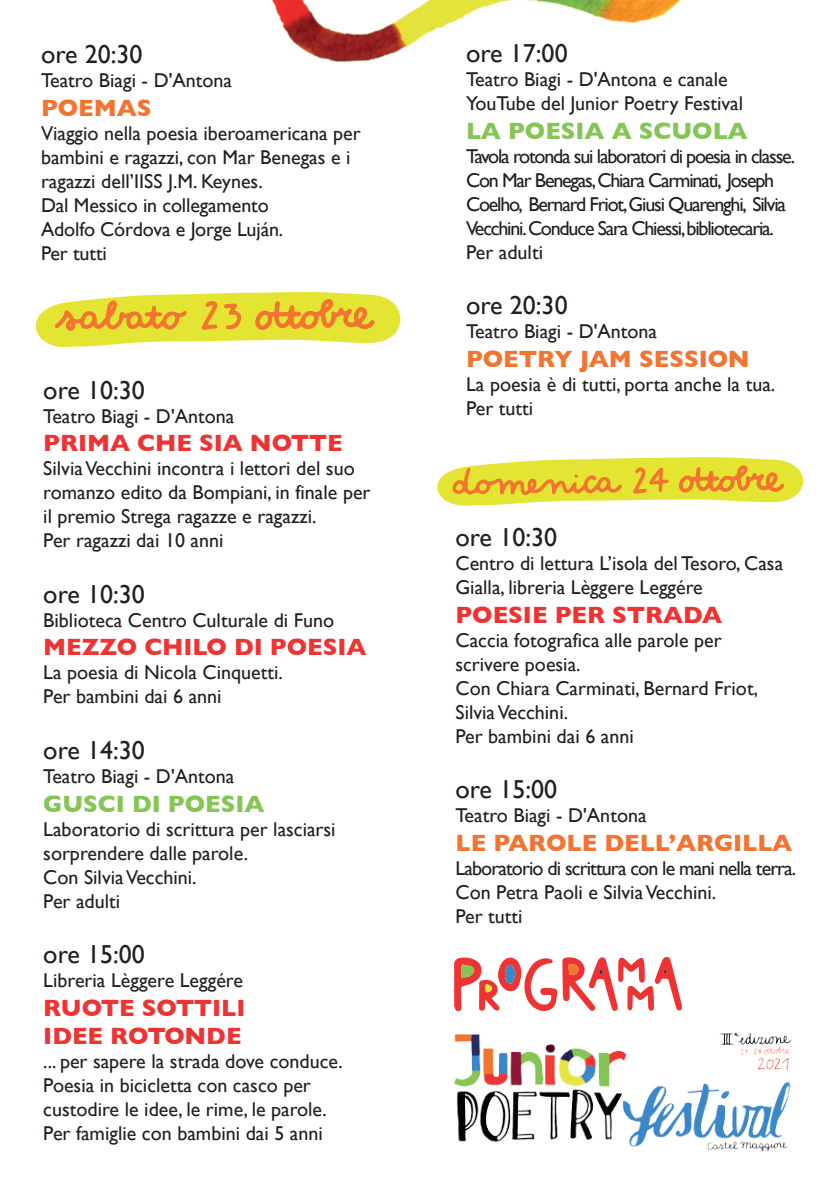
<style>
.page{position:relative;width:840px;height:1191px;background:#fff}
.page>*{position:absolute;margin:0;border:0;box-sizing:border-box;transform-origin:0 0}
.t1{font:26px "font 0000000027173 f 86";color:#231f20}
.t2{font:700 24px/28.8px "Gill Sans";color:#ee3433}
.t3{font:700 24px "Gill Sans";color:#f37331}
.t4{font:700 24px "Gill Sans";color:#84c555}
.t5{font:20px/24px "font 0000000027173 f 86";color:#231f20}
.t6{font:20px/24px "font 0000000027173 f 86";letter-spacing:-.06em;color:#231f20}
.t7{font:20px/24px "font 0000000027173 f 86";letter-spacing:-.045em;color:#231f20}
</style>
<div class="page">
<svg style="left:437px;top:457px;width:367px;height:49px"></svg>
<svg style="left:35px;top:292px;width:366px;height:55px"></svg>
<img style="left:271px;top:0;width:410px;height:62px">
<svg style="left:454px;top:957px;width:227px;height:54px"></svg>
<img style="left:454px;top:1032px;width:338px;height:120px">
<h1 class="t1" style="left:41px;top:39px;width:103px">ore 20:30</h1>
<p class="t5" style="left:41px;top:68px;width:192px">Teatro Biagi - D'Antona</p>
<p class="t3" style="left:41px;top:94px;width:112px">POEMAS</p>
<p class="t5" style="left:41px;top:121px;width:321px">Viaggio nella poesia iberoamericana per bambini e ragazzi, con Mar Benegas e i ragazzi dell’IISS J.M. Keynes.<br>Dal Messico in collegamento<br>Adolfo Córdova e Jorge Luján.<br>Per tutti</p>
<h1 class="t1" style="left:43px;top:375px;width:103px">ore 10:30</h1>
<p class="t5" style="left:43px;top:404px;width:192px">Teatro Biagi - D'Antona</p>
<p class="t2" style="left:43px;top:429px;width:301px">PRIMA CHE SIA NOTTE</p>
<p class="t5" style="left:43px;top:456px;width:328px">Silvia Vecchini incontra i lettori del suo romanzo edito da Bompiani, in finale per il premio Strega ragazze e ragazzi.<br>Per ragazzi dai 10 anni</p>
<h1 class="t1" style="left:43px;top:579px;width:103px">ore 10:30</h1>
<p class="t5" style="left:43px;top:608px;width:292px">Biblioteca Centro Culturale di Funo</p>
<p class="t2" style="left:43px;top:633px;width:324px">MEZZO CHILO DI POESIA</p>
<p class="t5" style="left:43px;top:660px;width:241px">La poesia di Nicola Cinquetti.<br>Per bambini dai 6 anni</p>
<h1 class="t1" style="left:43px;top:735px;width:103px">ore 14:30</h1>
<p class="t5" style="left:43px;top:764px;width:192px">Teatro Biagi - D'Antona</p>
<p class="t4" style="left:43px;top:789px;width:222px">GUSCI DI POESIA</p>
<p class="t5" style="left:43px;top:816px;width:294px">Laboratorio di scrittura per lasciarsi sorprendere dalle parole.<br>Con Silvia Vecchini.<br>Per adulti</p>
<h1 class="t1" style="left:43px;top:939px;width:103px">ore 15:00</h1>
<p class="t5" style="left:43px;top:968px;width:201px">Libreria Lèggere Leggére</p>
<p class="t2" style="left:43px;top:993px;width:204px">RUOTE SOTTILI<br>IDEE ROTONDE</p>
<p class="t5" style="left:43px;top:1049px;width:301px">... per sapere la strada dove conduce.<br>Poesia in bicicletta con casco per custodire le idee, le rime, le parole.<br>Per famiglie con bambini dai 5 anni</p>
<h1 class="t1" style="left:466px;top:38px;width:103px">ore 17:00</h1>
<p class="t5" style="left:466px;top:67px;width:278px">Teatro Biagi - D'Antona e canale<br>YouTube del Junior Poetry Festival</p>
<p class="t4" style="left:466px;top:116px;width:283px">LA POESIA A SCUOLA</p>
<p class="t6" style="left:466px;top:144px;width:330px">Tavola rotonda sui laboratori di poesia in classe.<br>Con Mar Benegas,Chiara Carminati, Joseph Coelho, Bernard Friot,Giusi Quarenghi, Silvia Vecchini.Conduce Sara Chiessi,bibliotecaria.<br>Per adulti</p>
<h1 class="t1" style="left:466px;top:290px;width:103px">ore 20:30</h1>
<p class="t5" style="left:466px;top:319px;width:192px">Teatro Biagi - D'Antona</p>
<p class="t3" style="left:466px;top:344px;width:285px">POETRY JAM SESSION</p>
<p class="t5" style="left:466px;top:372px;width:310px">La poesia è di tutti, porta anche la tua.<br>Per tutti</p>
<h1 class="t1" style="left:455px;top:522px;width:103px">ore 10:30</h1>
<p class="t5" style="left:455px;top:551px;width:329px">Centro di lettura L’isola del Tesoro, Casa<br>Gialla, libreria Lèggere Leggére</p>
<p class="t2" style="left:455px;top:600px;width:268px">POESIE PER STRADA</p>
<p class="t5" style="left:455px;top:628px;width:304px">Caccia fotografica alle parole per scrivere poesia.<br>Con Chiara Carminati, Bernard Friot,<br>Silvia Vecchini.<br>Per bambini dai 6 anni</p>
<h1 class="t1" style="left:455px;top:774px;width:103px">ore 15:00</h1>
<p class="t5" style="left:455px;top:803px;width:192px">Teatro Biagi - D'Antona</p>
<p class="t3" style="left:455px;top:828px;width:338px">LE PAROLE DELL’ARGILLA</p>
<p class="t7" style="left:455px;top:856px;width:342px">Laboratorio di scrittura con le mani nella terra.<br>Con Petra Paoli e Silvia Vecchini.<br>Per tutti</p>
</div>
